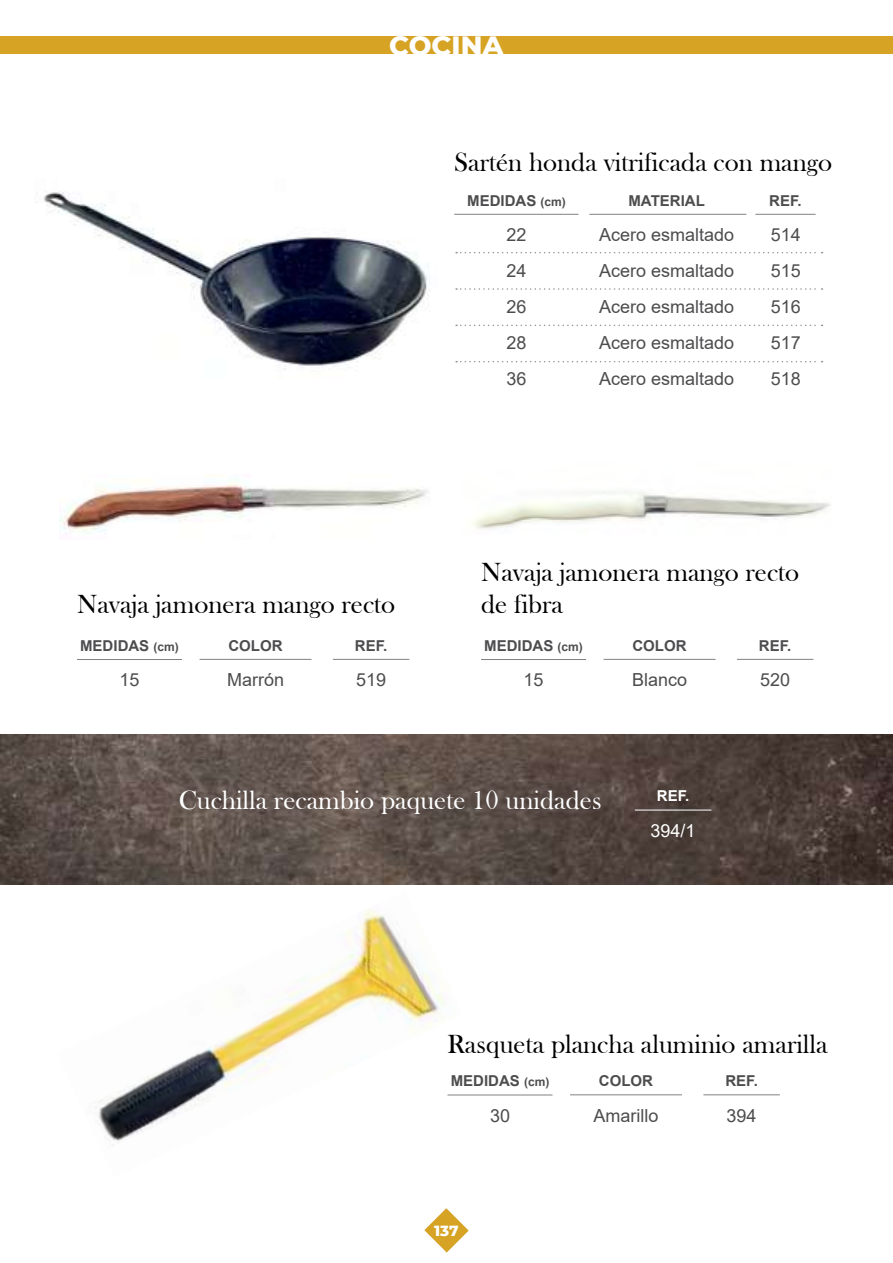
<style>
.page{position:relative;width:893px;height:1263px;background:#fff}
.page>*{position:absolute;margin:0;border:0;box-sizing:border-box;transform-origin:0 0}
.t1{font:27px/32.4px "Bask Old Face";color:#000}
.t2{font:27px "Bask Old Face";color:#fff}
.t3{font:800 27px "Montserrat";color:#fff}
.t4{font:18px/36px "Arial";color:#4d4d4f;text-align:justify}
.t5{font:18px "Arial";color:#fff}
.t6{font:700 15px "Arial";color:#4d4d4f}
.t7{font:700 15px "Arial";color:#fff}
.t8{font:800 15px "Montserrat";color:#fff}
.s1{font-size:12px}
</style>
<div class="page">
<div style="left:0;top:36px;width:893px;height:18px;background:#d6a324"></div>
<svg style="left:424px;top:1208px;width:45px;height:44px"></svg>
<img style="left:0;top:734px;width:893px;height:151px">
<img style="left:98px;top:909px;width:364px;height:237px">
<img style="left:36px;top:191px;width:394px;height:179px">
<hr style="left:635px;top:810px;width:76px;height:1px;background:#fff">
<hr style="left:200px;top:659px;width:111px;height:1px;background:#808285">
<hr style="left:333px;top:659px;width:76px;height:1px;background:#808285">
<hr style="left:77px;top:659px;width:105px;height:1px;background:#808285">
<img style="left:472px;top:492px;width:359px;height:37px">
<hr style="left:604px;top:659px;width:111px;height:1px;background:#808285">
<hr style="left:737px;top:659px;width:76px;height:1px;background:#808285">
<hr style="left:481px;top:659px;width:105px;height:1px;background:#808285">
<hr style="left:570px;top:1094px;width:112px;height:1px;background:#808285">
<hr style="left:703px;top:1094px;width:77px;height:1px;background:#808285">
<hr style="left:447px;top:1094px;width:105px;height:1px;background:#808285">
<hr style="left:454px;top:214px;width:124px;height:1px;background:#808285">
<hr style="left:589px;top:214px;width:157px;height:1px;background:#808285">
<hr style="left:755px;top:214px;width:61px;height:1px;background:#808285">
<svg style="left:456px;top:252px;width:366px;height:1px"></svg>
<svg style="left:456px;top:288px;width:366px;height:2px"></svg>
<svg style="left:456px;top:325px;width:366px;height:1px"></svg>
<svg style="left:456px;top:361px;width:366px;height:1px"></svg>
<img style="left:59px;top:474px;width:369px;height:60px">
<h1 class="t3" style="left:389px;top:26px;width:116px">COCINA</h1>
<h1 class="t1" style="left:454px;top:146px;width:379px">Sartén honda vitrificada con mango</h1>
<p class="t6" style="left:467px;top:190px;width:100px">MEDIDAS <span class="s1">(cm)</span></p>
<p class="t6" style="left:628px;top:190px;width:78px">MATERIAL</p>
<p class="t4" style="left:599px;top:217px;width:137px">Acero esmaltado Acero esmaltado Acero esmaltado Acero esmaltado Acero esmaltado</p>
<p class="t4" style="left:771px;top:217px;width:32px">514<br>515<br>516<br>517<br>518</p>
<p class="t6" style="left:769px;top:190px;width:34px">REF.</p>
<p class="t4" style="left:507px;top:217px;width:22px">22<br>24<br>26<br>28<br>36</p>
<h1 class="t1" style="left:77px;top:588px;width:320px">Navaja jamonera mango recto</h1>
<p class="t6" style="left:228px;top:635px;width:56px">COLOR</p>
<p class="t4" style="left:227px;top:662px;width:59px">Marrón</p>
<p class="t6" style="left:80px;top:635px;width:100px">MEDIDAS <span class="s1">(cm)</span></p>
<p class="t6" style="left:355px;top:635px;width:34px">REF.</p>
<p class="t4" style="left:119px;top:662px;width:22px">15</p>
<p class="t4" style="left:356px;top:662px;width:32px">519</p>
<h1 class="t1" style="left:481px;top:556px;width:320px">Navaja jamonera mango recto de fibra</h1>
<p class="t6" style="left:632px;top:635px;width:56px">COLOR</p>
<p class="t4" style="left:632px;top:662px;width:57px">Blanco</p>
<p class="t6" style="left:484px;top:635px;width:100px">MEDIDAS <span class="s1">(cm)</span></p>
<p class="t6" style="left:759px;top:635px;width:34px">REF.</p>
<p class="t4" style="left:523px;top:662px;width:22px">15</p>
<p class="t4" style="left:760px;top:662px;width:32px">520</p>
<h1 class="t2" style="left:179px;top:785px;width:424px">Cuchilla recambio paquete 10 unidades</h1>
<p class="t7" style="left:657px;top:785px;width:34px">REF.</p>
<p class="t5" style="left:651px;top:818px;width:47px">394/1</p>
<h1 class="t1" style="left:447px;top:1028px;width:381px">Rasqueta plancha aluminio amarilla</h1>
<p class="t6" style="left:599px;top:1070px;width:56px">COLOR</p>
<p class="t4" style="left:593px;top:1097px;width:66px">Amarillo</p>
<p class="t6" style="left:451px;top:1070px;width:100px">MEDIDAS <span class="s1">(cm)</span></p>
<p class="t6" style="left:725px;top:1070px;width:34px">REF.</p>
<p class="t4" style="left:490px;top:1097px;width:22px">30</p>
<p class="t4" style="left:727px;top:1097px;width:32px">394</p>
<p class="t8" style="left:434px;top:1219px;width:26px">137</p>
</div>
